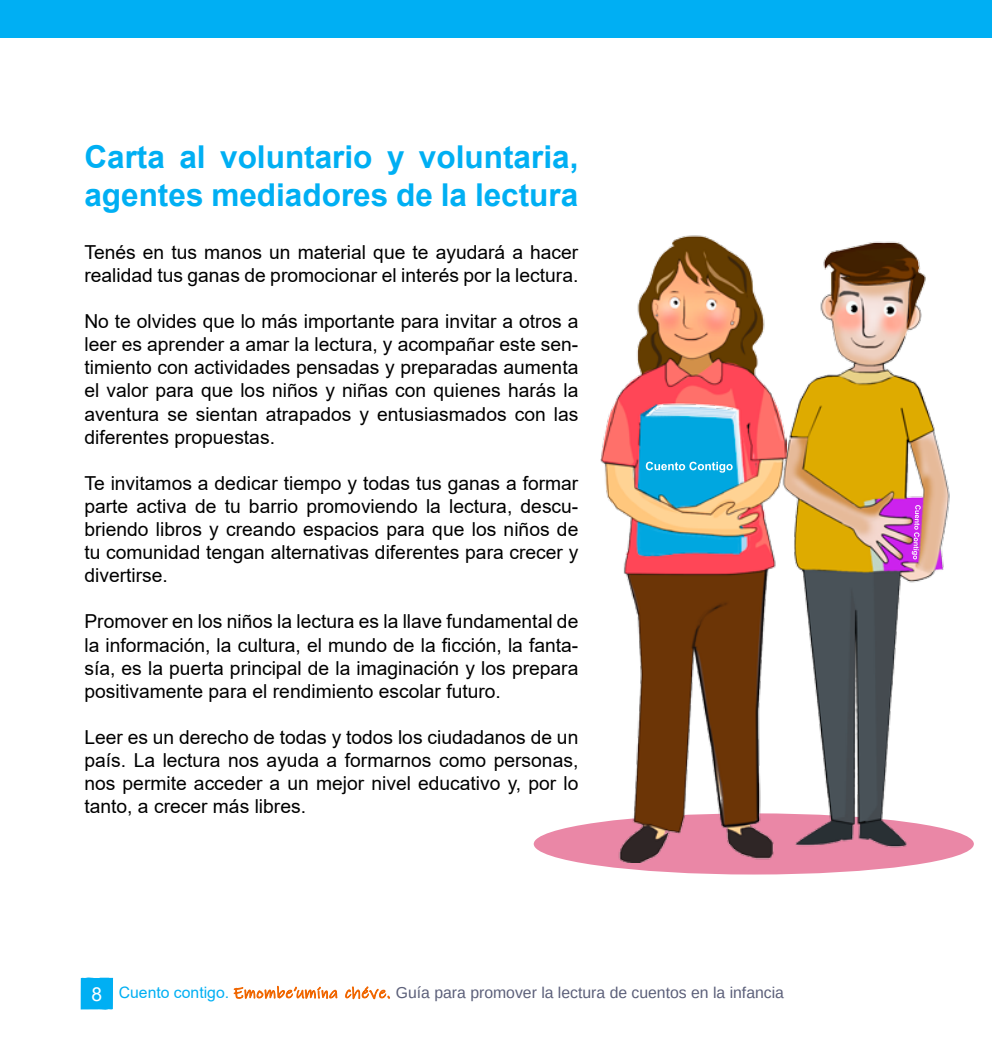
<style>
.page{position:relative;width:993px;height:1042px;background:#fff}
.page>*{position:absolute;margin:0;border:0;box-sizing:border-box;transform-origin:0 0}
.t1{font:700 31.5px/37.8px "Arial";color:#00aff3}
.t2{font:19.25px/23.1px "Arial";color:#000;text-align:justify}
.t3{font:15.75px "Arimo";color:#5b5f79}
.s1{font-family:"Arial";font-size:19.25px;color:#fff}
.s2{font-family:"Arial";color:#00aff3}
.s3{font-family:"Ink Free";color:#f06600}
</style>
<div class="page">
<svg style="left:81px;top:977px;width:32px;height:32px"></svg>
<svg style="left:233px;top:985px;width:104px;height:14px"></svg>
<svg style="left:345px;top:986px;width:45px;height:14px"></svg>
<div style="left:0;top:0;width:991px;height:38px;background:#00aff3"></div>
<div style="left:533px;top:813px;width:440px;height:61px;background:#ea87a6;border-radius:50%"></div>
<img style="left:600px;top:235px;width:174px;height:627px">
<svg style="left:645px;top:462px;width:87px;height:11px"></svg>
<img style="left:764px;top:235px;width:191px;height:619px">
<svg style="left:911px;top:505px;width:9px;height:54px"></svg>
<h1 class="t1" style="left:84px;top:138px;width:495px">Carta al voluntario y voluntaria, agentes mediadores de la lectura</h1>
<p class="t2" style="left:84px;top:240px;width:495px">Tenés en tus manos un material que te ayudará a hacer realidad tus ganas de promocionar el interés por la lectura.</p>
<p class="t2" style="left:84px;top:310px;width:495px">No te olvides que lo más importante para invitar a otros a leer es aprender a amar la lectura, y acompañar este sen&shy;timiento con actividades pensadas y preparadas aumenta el valor para que los niños y niñas con quienes harás la aventura se sientan atrapados y entusiasmados con las diferentes propuestas.</p>
<p class="t2" style="left:84px;top:471px;width:495px">Te invitamos a dedicar tiempo y todas tus ganas a formar parte activa de tu barrio promoviendo la lectura, descu&shy;briendo libros y creando espacios para que los niños de tu comunidad tengan alternativas diferentes para crecer y divertirse.</p>
<p class="t2" style="left:84px;top:610px;width:495px">Promover en los niños la lectura es la llave fundamental de la información, la cultura, el mundo de la ficción, la fanta&shy;sía, es la puerta principal de la imaginación y los prepara positivamente para el rendimiento escolar futuro.</p>
<p class="t2" style="left:84px;top:725px;width:495px">Leer es un derecho de todas y todos los ciudadanos de un país. La lectura nos ayuda a formarnos como personas, nos permite acceder a un mejor nivel educativo y, por lo tanto, a crecer más libres.</p>
<p class="t3" style="left:91px;top:982px;width:693px"><span class="s1">8</span> <span class="s2">Cuento contigo.</span> <span class="s3">Emombe’umína chéve.</span> Guía para promover la lectura de cuentos en la infancia</p>
</div>
